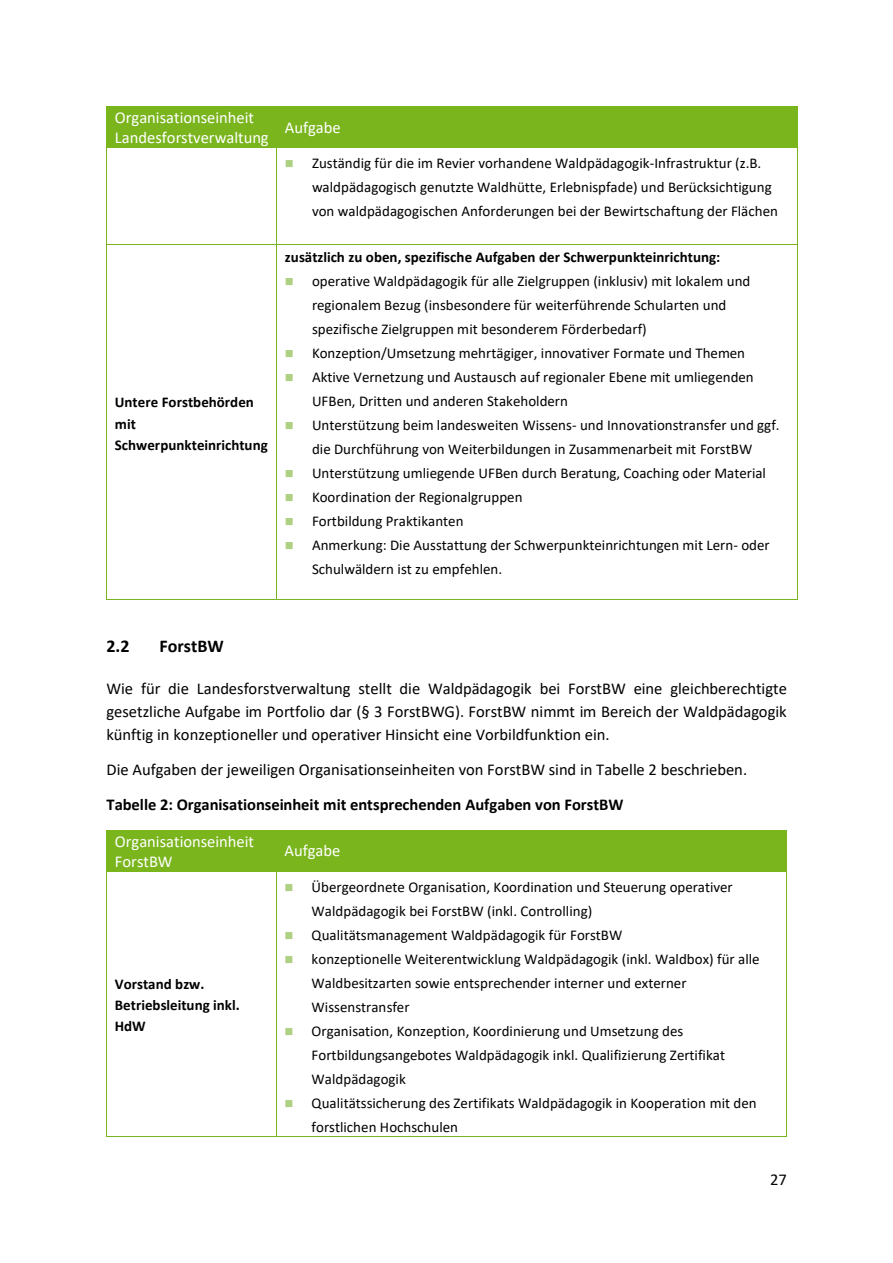
<style>
.page{position:relative;width:893px;height:1263px;background:#fff}
.page>*{position:absolute;margin:0;border:0;box-sizing:border-box;transform-origin:0 0}
.t1{font:700 18px "Calibri";color:#000}
.t2{font:16.5px/23.1px "Calibri";color:#000;text-align:justify}
.t3{font:16.5px/20.2px "Calibri";color:#fff}
.t4{font:700 16.5px "Calibri";letter-spacing:-.005em;color:#000}
.t5{font:15px/24px "Calibri";color:#000}
.t6{font:700 15px/21.1px "Calibri";color:#000}
.s1{color:#aed082}
</style>
<div class="page">
<div style="left:107px;top:107px;width:170px;height:40px;background:#7ab51d"></div>
<div style="left:277px;top:107px;width:520px;height:40px;background:#7ab51d"></div>
<hr style="left:107px;top:106px;width:170px;height:1px;background:#7ab51d">
<hr style="left:277px;top:106px;width:520px;height:1px;background:#7ab51d">
<hr style="left:106px;top:107px;width:1px;height:40px;background:#7ab51d">
<hr style="left:797px;top:107px;width:1px;height:40px;background:#7ab51d">
<hr style="left:107px;top:147px;width:170px;height:1px;background:#7ab51d">
<hr style="left:277px;top:147px;width:520px;height:1px;background:#7ab51d">
<hr style="left:106px;top:148px;width:1px;height:96px;background:#7ab51d">
<hr style="left:277px;top:148px;width:1px;height:96px;background:#7ab51d">
<hr style="left:797px;top:148px;width:1px;height:96px;background:#7ab51d">
<hr style="left:107px;top:244px;width:170px;height:1px;background:#7ab51d">
<hr style="left:277px;top:244px;width:520px;height:1px;background:#7ab51d">
<hr style="left:106px;top:245px;width:1px;height:354px;background:#7ab51d">
<hr style="left:107px;top:599px;width:170px;height:1px;background:#7ab51d">
<hr style="left:277px;top:245px;width:1px;height:354px;background:#7ab51d">
<hr style="left:277px;top:599px;width:520px;height:1px;background:#7ab51d">
<hr style="left:797px;top:245px;width:1px;height:354px;background:#7ab51d">
<div style="left:107px;top:831px;width:169px;height:40px;background:#7ab51d"></div>
<div style="left:277px;top:831px;width:510px;height:40px;background:#7ab51d"></div>
<hr style="left:107px;top:830px;width:169px;height:1px;background:#7ab51d">
<hr style="left:277px;top:830px;width:510px;height:1px;background:#7ab51d">
<hr style="left:106px;top:831px;width:1px;height:40px;background:#7ab51d">
<hr style="left:276px;top:831px;width:1px;height:40px;background:#7ab51d">
<hr style="left:787px;top:831px;width:1px;height:40px;background:#7ab51d">
<hr style="left:107px;top:871px;width:169px;height:1px;background:#7ab51d">
<hr style="left:277px;top:871px;width:510px;height:1px;background:#7ab51d">
<hr style="left:106px;top:872px;width:1px;height:264px;background:#7ab51d">
<hr style="left:107px;top:1136px;width:169px;height:1px;background:#7ab51d">
<hr style="left:276px;top:872px;width:1px;height:264px;background:#7ab51d">
<hr style="left:277px;top:1136px;width:510px;height:1px;background:#7ab51d">
<hr style="left:787px;top:872px;width:1px;height:264px;background:#7ab51d">
<p class="t3" style="left:115px;top:109px;width:155px">Organisationseinheit<br>Landesforstverwaltung</p>
<p class="t3" style="left:285px;top:119px;width:57px">Aufgabe</p>
<p class="t5" style="left:312px;top:152px;width:467px;text-indent:-27px"><span class="s1">■</span> Zuständig für die im Revier vorhandene Waldpädagogik-Infrastruktur (z.B. waldpädagogisch genutzte Waldhütte, Erlebnispfade) und Berücksichtigung von waldpädagogischen Anforderungen bei der Bewirtschaftung der Flächen</p>
<p class="t6" style="left:115px;top:393px;width:155px">Untere Forstbehörden mit<br>Schwerpunkteinrichtung</p>
<p class="t6" style="left:285px;top:248px;width:437px">zusätzlich zu oben, spezifische Aufgaben der Schwerpunkteinrichtung:</p>
<p class="t5" style="left:312px;top:270px;width:440px;text-indent:-27px"><span class="s1">■</span> operative Waldpädagogik für alle Zielgruppen (inklusiv) mit lokalem und regionalem Bezug (insbesondere für weiterführende Schularten und spezifische Zielgruppen mit besonderem Förderbedarf)</p>
<p class="t5" style="left:285px;top:342px;width:462px"><span class="s1">■</span> Konzeption/Umsetzung mehrtägiger, innovativer Formate und Themen</p>
<p class="t5" style="left:312px;top:366px;width:443px;text-indent:-27px"><span class="s1">■</span> Aktive Vernetzung und Austausch auf regionaler Ebene mit umliegenden<br>UFBen, Dritten und anderen Stakeholdern</p>
<p class="t5" style="left:285px;top:414px;width:496px;text-align:center"><span class="s1">■</span> Unterstützung beim landesweiten Wissens- und Innovationstransfer und ggf. die Durchführung von Weiterbildungen in Zusammenarbeit mit ForstBW</p>
<p class="t5" style="left:285px;top:462px;width:483px"><span class="s1">■</span> Unterstützung umliegende UFBen durch Beratung, Coaching oder Material</p>
<p class="t5" style="left:285px;top:486px;width:239px"><span class="s1">■</span> Koordination der Regionalgruppen</p>
<p class="t5" style="left:285px;top:510px;width:180px"><span class="s1">■</span> Fortbildung Praktikanten</p>
<p class="t5" style="left:312px;top:534px;width:459px;text-indent:-27px"><span class="s1">■</span> Anmerkung: Die Ausstattung der Schwerpunkteinrichtungen mit Lern- oder<br>Schulwäldern ist zu empfehlen.</p>
<h3 class="t1" style="left:106px;top:639px;width:25px">2.2</h3>
<h3 class="t1" style="left:160px;top:639px;width:66px">ForstBW</h3>
<p class="t2" style="left:106px;top:678px;width:682px">Wie für die Landesforstverwaltung stellt die Waldpädagogik bei ForstBW eine gleichberechtigte gesetzliche Aufgabe im Portfolio dar (§ 3 ForstBWG). ForstBW nimmt im Bereich der Waldpädagogik künftig in konzeptioneller und operativer Hinsicht eine Vorbildfunktion ein.</p>
<p class="t2" style="left:106px;top:760px;width:642px">Die Aufgaben der jeweiligen Organisationseinheiten von ForstBW sind in Tabelle 2 beschrieben.</p>
<p class="t4" style="left:106px;top:798px;width:519px">Tabelle 2: Organisationseinheit mit entsprechenden Aufgaben von ForstBW</p>
<p class="t3" style="left:115px;top:832px;width:141px">Organisationseinheit<br>ForstBW</p>
<p class="t3" style="left:285px;top:842px;width:57px">Aufgabe</p>
<p class="t6" style="left:115px;top:975px;width:126px">Vorstand bzw.<br>Betriebsleitung inkl.<br>HdW</p>
<p class="t5" style="left:312px;top:876px;width:423px;text-indent:-27px"><span class="s1">■</span> Übergeordnete Organisation, Koordination und Steuerung operativer<br>Waldpädagogik bei ForstBW (inkl. Controlling)</p>
<p class="t5" style="left:285px;top:924px;width:339px"><span class="s1">■</span> Qualitätsmanagement Waldpädagogik für ForstBW</p>
<p class="t5" style="left:312px;top:948px;width:450px;text-indent:-27px"><span class="s1">■</span> konzeptionelle Weiterentwicklung Waldpädagogik (inkl. Waldbox) für alle<br>Waldbesitzarten sowie entsprechender interner und externer<br>Wissenstransfer</p>
<p class="t5" style="left:312px;top:1020px;width:415px;text-indent:-27px"><span class="s1">■</span> Organisation, Konzeption, Koordinierung und Umsetzung des<br>Fortbildungsangebotes Waldpädagogik inkl. Qualifizierung Zertifikat<br>Waldpädagogik</p>
<p class="t5" style="left:312px;top:1092px;width:447px;text-indent:-27px"><span class="s1">■</span> Qualitätssicherung des Zertifikats Waldpädagogik in Kooperation mit den forstlichen Hochschulen</p>
<p class="t2" style="left:770px;top:1170px;width:18px">27</p>
</div>
